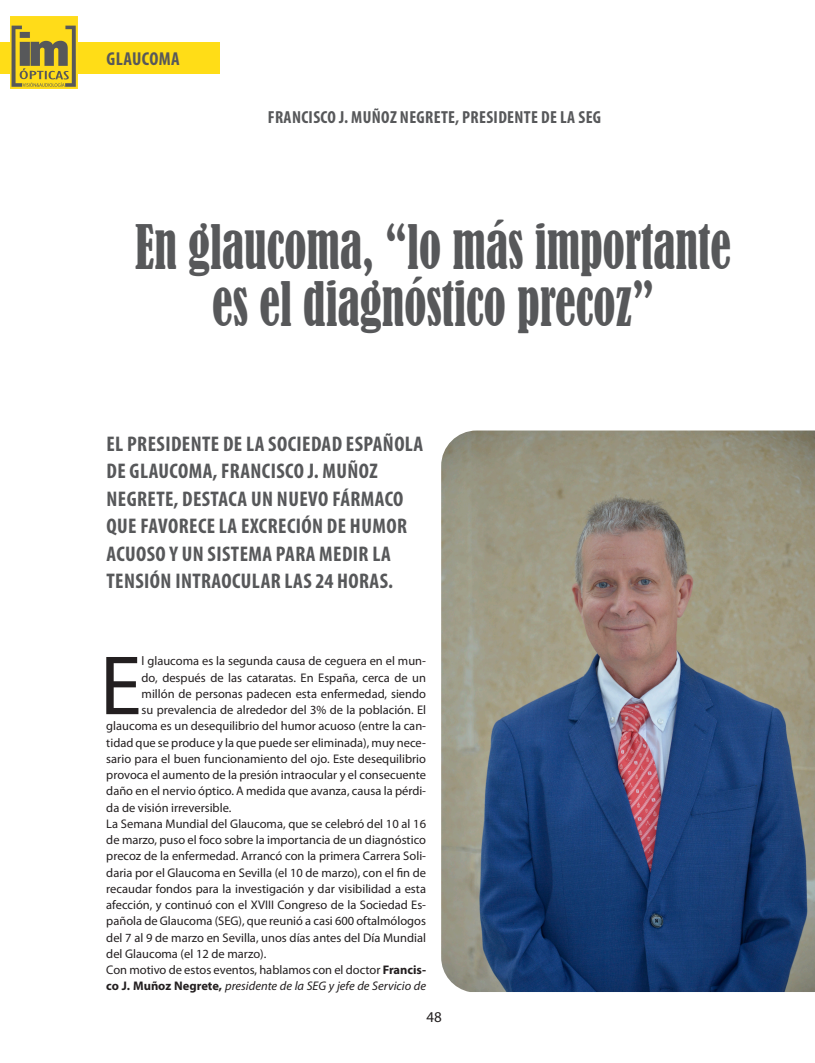
<style>
.page{position:relative;width:815px;height:1063px;background:#fff}
.page>*{position:absolute;margin:0;border:0;box-sizing:border-box;transform-origin:0 0}
.texto{font:84.88px "Myriad Pro";color:#231f20}
.titulo_a{font:condensed 57.5px "Bernard";color:#57585a;scale:.8 1}
.entradilla{font:700 condensed 21.25px/27.5px "Myriad Pro";letter-spacing:.02em;color:#57585a}
.t1{font:700 condensed 18.75px "Myriad Pro";letter-spacing:.02em;color:#57585a}
.Pie_de_foto{font:700 condensed 17.5px "Myriad Pro";letter-spacing:.02em;color:#57585a}
.t2{font:15px "Myriad Pro";color:#231f20}
.texto-2{font:12.5px/16.2px "Myriad Pro";color:#231f20;text-align:justify}
.s1{font-weight:700}
.s2{font-style:italic}
</style>
<div class="page">
<div style="left:0;top:43px;width:220px;height:31px;background:#ffdd17"></div>
<img style="left:11px;top:16px;width:66px;height:72px">
<img style="left:441px;top:431px;width:374px;height:561px">
<h3 class="t1" style="left:106px;top:48px;width:75px">GLAUCOMA</h3>
<p class="Pie_de_foto" style="left:268px;top:107px;width:335px">FRANCISCO J. MUÑOZ NEGRETE, PRESIDENTE DE LA SEG</p>
<p class="titulo_a" style="left:135px;top:213px;width:746px">En glaucoma, “lo más importante</p>
<p class="titulo_a" style="left:212px;top:271px;width:554px">es el diagnóstico precoz”</p>
<p class="entradilla" style="left:107px;top:430px;width:318px">EL PRESIDENTE DE LA SOCIEDAD ESPAÑOLA DE GLAUCOMA, FRANCISCO J. MUÑOZ NEGRETE, DESTACA UN NUEVO FÁRMACO QUE FAVORECE LA EXCRECIÓN DE HUMOR ACUOSO Y UN SISTEMA PARA MEDIR LA TENSIÓN INTRAOCULAR LAS 24 HORAS.</p>
<p class="texto" style="left:100px;top:633px;width:43px">E</p>
<p class="texto-2" style="left:142px;top:653px;width:286px">l glaucoma es la segunda causa de ceguera en el mun-</p>
<p class="texto-2" style="left:142px;top:669px;width:286px">do, después de las cataratas. En España, cerca de un</p>
<p class="texto-2" style="left:142px;top:685px;width:286px">millón de personas padecen esta enfermedad, siendo</p>
<p class="texto-2" style="left:142px;top:702px;width:286px">su prevalencia de alrededor del 3% de la población. El</p>
<p class="texto-2" style="left:106px;top:718px;width:321px">glaucoma es un desequilibrio del humor acuoso (entre la can-</p>
<p class="texto-2" style="left:106px;top:734px;width:321px">tidad que se produce y la que puede ser eliminada), muy nece-</p>
<p class="texto-2" style="left:106px;top:750px;width:321px">sario para el buen funcionamiento del ojo. Este desequilibrio</p>
<p class="texto-2" style="left:106px;top:767px;width:321px">provoca el aumento de la presión intraocular y el consecuente</p>
<p class="texto-2" style="left:106px;top:783px;width:321px">daño en el nervio óptico. A medida que avanza, causa la pérdi-</p>
<p class="texto-2" style="left:106px;top:799px;width:127px">da de visión irreversible.</p>
<p class="texto-2" style="left:106px;top:815px;width:321px">La Semana Mundial del Glaucoma, que se celebró del 10 al 16 de marzo, puso el foco sobre la importancia de un diagnóstico precoz de la enfermedad. Arrancó con la primera Carrera Soli&shy;daria por el Glaucoma en Sevilla (el 10 de marzo), con el fin de recaudar fondos para la investigación y dar visibilidad a esta afección, y continuó con el XVIII Congreso de la Sociedad Es&shy;pañola de Glaucoma (SEG), que reunió a casi 600 oftalmólogos del 7 al 9 de marzo en Sevilla, unos días antes del Día Mundial del Glaucoma (el 12 de marzo).</p>
<p class="texto-2" style="left:106px;top:962px;width:321px">Con motivo de estos eventos, hablamos con el doctor <span class="s1">Francis&shy;co J. Muñoz Negrete,</span> <span class="s2">presidente de la SEG y jefe de Servicio de</span></p>
<p class="t2" style="left:426px;top:1008px;width:17px">48</p>
</div>
